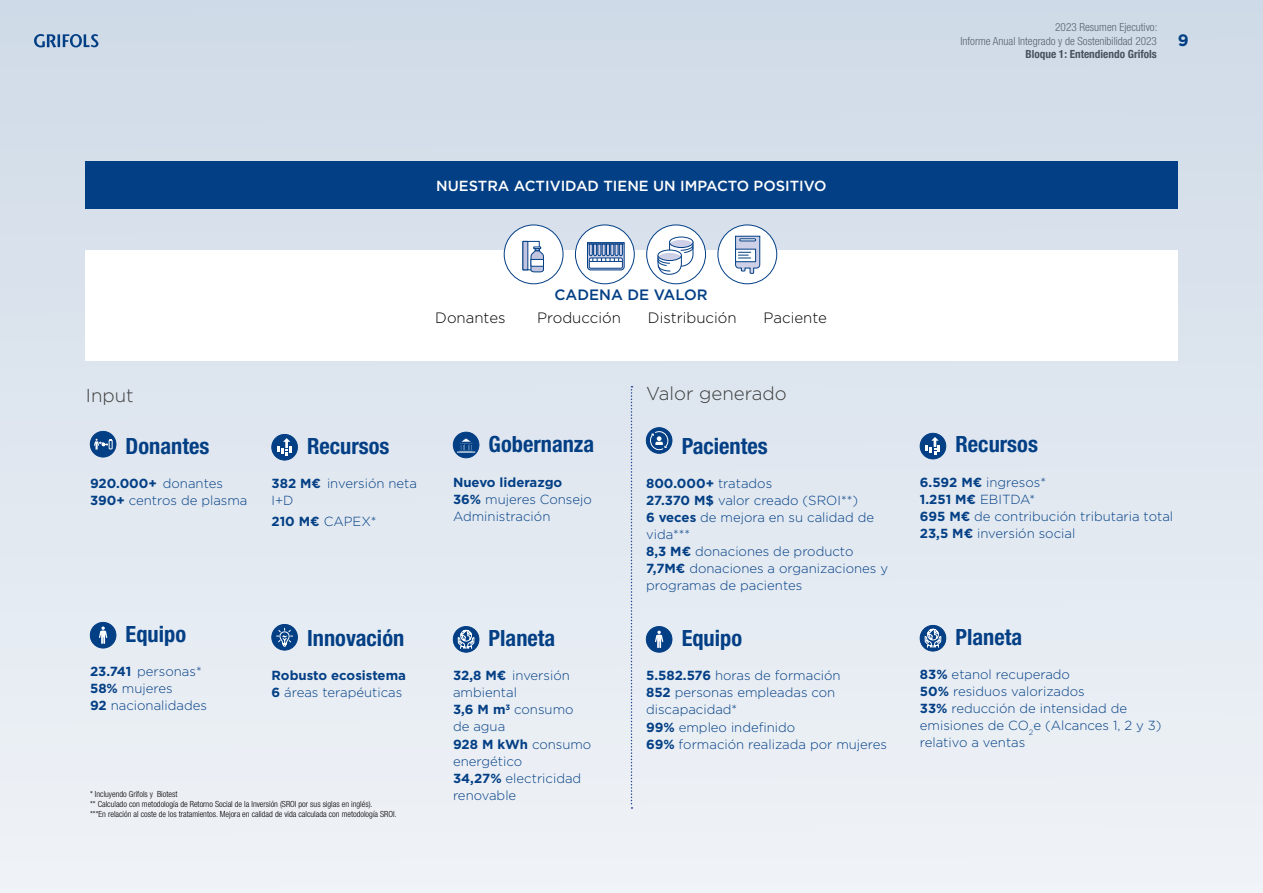
<style>
.page{position:relative;width:1263px;height:893px;background:#fff}
.page>*{position:absolute;margin:0;border:0;box-sizing:border-box;transform-origin:0 0}
.t1{font:700 condensed 22.35px "Helvetica Neue LT Pro";color:#033f85}
.t2{font:300 18.6px "Gotham";color:#3c3c3b}
.t3{font:700 16.5px "Gotham";color:#033f85}
.t4{font:300 15px "Gotham";color:#000}
.t5{font:500 15px "Gotham";color:#033f85}
.t6{font:500 14.7px "Gotham";color:#fff}
.t7{font:300 13.2px/17.1px "Gotham";color:#033f85}
.t8{font:700 13.2px/17.1px "Gotham";color:#033f85}
.t9{font:300 condensed 11.25px/13.5px "Helvetica Neue LT Pro";color:#6b6b6a;text-align:right}
.t10{font:700 condensed 11.25px "Helvetica Neue LT Pro";color:#575756}
.t11{font:300 condensed 8.4px/10.2px "Helvetica Neue LT Pro";color:#000}
.s1{font-weight:700}
.s2{font-weight:300}
</style>
<div class="page">
<div style="left:0;top:0;width:1263px;height:893px;background:linear-gradient(to bottom,#cfdae7,#f0f3f7)"></div>
<div style="left:85px;top:161px;width:1093px;height:48px;background:#033f85"></div>
<div style="left:85px;top:250px;width:1093px;height:111px;background:#fff"></div>
<div style="left:504px;top:225px;width:59px;height:59px;background:#fff;border-radius:50%"></div>
<div style="left:504px;top:225px;width:59px;height:59px;border:1px solid #033f85;border-radius:50%"></div>
<svg style="left:528px;top:241px;width:12px;height:29px"></svg>
<svg style="left:523px;top:241px;width:5px;height:29px"></svg>
<svg style="left:530px;top:247px;width:14px;height:26px"></svg>
<div style="left:531px;top:259px;width:13px;height:8px;background:#fff;border:1px solid #033f85"></div>
<div style="left:575px;top:225px;width:59px;height:59px;background:#fff;border-radius:50%"></div>
<div style="left:575px;top:225px;width:59px;height:59px;border:1px solid #033f85;border-radius:50%"></div>
<svg style="left:587px;top:242px;width:38px;height:29px"></svg>
<hr style="left:588px;top:244px;width:36px;height:1px;background:#033f85">
<div style="left:647px;top:225px;width:58px;height:59px;background:#fff;border-radius:50%"></div>
<div style="left:646px;top:225px;width:60px;height:59px;border:1px solid #033f85;border-radius:50%"></div>
<div style="left:669px;top:237px;width:24px;height:11px;border:1px solid #033f85;border-radius:50%"></div>
<svg style="left:657px;top:240px;width:37px;height:35px"></svg>
<div style="left:718px;top:225px;width:59px;height:59px;background:#fff;border-radius:50%"></div>
<div style="left:718px;top:225px;width:59px;height:59px;border:1px solid #033f85;border-radius:50%"></div>
<svg style="left:735px;top:235px;width:26px;height:39px"></svg>
<div style="left:646px;top:428px;width:26px;height:25px;background:#033f85;border-radius:50%"></div>
<div style="left:646px;top:427px;width:26px;height:27px;border:1px solid #033f85;border-radius:50%"></div>
<svg style="left:649px;top:431px;width:20px;height:19px"></svg>
<div style="left:646px;top:626px;width:26px;height:26px;background:#033f85;border-radius:50%"></div>
<div style="left:646px;top:626px;width:26px;height:26px;border:1px solid #033f85;border-radius:50%"></div>
<svg style="left:655px;top:631px;width:8px;height:17px"></svg>
<div style="left:920px;top:433px;width:26px;height:26px;background:#033f85;border-radius:50%"></div>
<div style="left:920px;top:433px;width:26px;height:26px;border:1px solid #033f85;border-radius:50%"></div>
<svg style="left:926px;top:437px;width:14px;height:17px"></svg>
<div style="left:920px;top:625px;width:26px;height:26px;background:#033f85;border-radius:50%"></div>
<div style="left:920px;top:625px;width:26px;height:26px;border:1px solid #033f85;border-radius:50%"></div>
<svg style="left:924px;top:625px;width:17px;height:23px"></svg>
<div style="left:90px;top:431px;width:26px;height:26px;background:#033f85;border-radius:50%"></div>
<div style="left:90px;top:431px;width:26px;height:26px;border:1px solid #033f85;border-radius:50%"></div>
<svg style="left:94px;top:439px;width:18px;height:11px"></svg>
<div style="left:90px;top:622px;width:26px;height:26px;background:#033f85;border-radius:50%"></div>
<div style="left:90px;top:622px;width:26px;height:26px;border:1px solid #033f85;border-radius:50%"></div>
<svg style="left:99px;top:626px;width:8px;height:18px"></svg>
<div style="left:272px;top:434px;width:25px;height:26px;background:#033f85;border-radius:50%"></div>
<div style="left:272px;top:434px;width:26px;height:26px;border:1px solid #033f85;border-radius:50%"></div>
<svg style="left:277px;top:438px;width:15px;height:18px"></svg>
<div style="left:272px;top:624px;width:25px;height:26px;background:#033f85;border-radius:50%"></div>
<div style="left:272px;top:624px;width:26px;height:26px;border:1px solid #033f85;border-radius:50%"></div>
<svg style="left:276px;top:628px;width:17px;height:19px"></svg>
<div style="left:453px;top:432px;width:26px;height:26px;background:#033f85;border-radius:50%"></div>
<div style="left:453px;top:432px;width:26px;height:26px;border:1px solid #033f85;border-radius:50%"></div>
<svg style="left:457px;top:438px;width:18px;height:15px"></svg>
<svg style="left:453px;top:626px;width:26px;height:26px"></svg>
<div style="left:453px;top:626px;width:26px;height:26px;border:1px solid #033f85;border-radius:50%"></div>
<svg style="left:458px;top:627px;width:16px;height:22px"></svg>
<svg style="left:631px;top:386px;width:1px;height:423px"></svg>
<p class="t9" style="left:960px;top:21px;width:198px">2023 Resumen Ejecutivo:<br>Informe Anual Integrado y de Sostenibilidad 2023</p>
<p class="t10" style="left:1025px;top:48px;width:133px">Bloque 1: Entendiendo Grifols</p>
<p class="t3" style="left:1178px;top:29px;width:12px">9</p>
<p class="t6" style="left:436px;top:176px;width:392px">NUESTRA ACTIVIDAD TIENE UN IMPACTO POSITIVO</p>
<p class="t5" style="left:555px;top:285px;width:155px">CADENA DE VALOR</p>
<p class="t4" style="left:435px;top:308px;width:72px">Donantes</p>
<p class="t4" style="left:537px;top:308px;width:85px">Producción</p>
<p class="t4" style="left:648px;top:308px;width:90px">Distribución</p>
<p class="t4" style="left:764px;top:308px;width:65px">Paciente</p>
<h2 class="t2" style="left:86px;top:383px;width:49px">Input</h2>
<h2 class="t2" style="left:646px;top:381px;width:142px">Valor generado</h2>
<h1 class="t1" style="left:126px;top:432px;width:85px">Donantes</h1>
<p class="t7" style="left:90px;top:474px;width:159px"><span class="s1">920.000+</span> donantes<br><span class="s1">390+</span> centros de plasma</p>
<h1 class="t1" style="left:489px;top:431px;width:107px">Gobernanza</h1>
<p class="t7" style="left:453px;top:473px;width:140px"><span class="s1">Nuevo liderazgo<br>36%</span> mujeres Consejo<br>Administración</p>
<h1 class="t1" style="left:682px;top:432px;width:88px">Pacientes</h1>
<p class="t7" style="left:646px;top:474px;width:244px"><span class="s1">800.000+</span> tratados<br><span class="s1">27.370 M$</span> valor creado (SROI**)<br><span class="s1">6 veces</span> de mejora en su calidad de vida***<br><span class="s1">8,3 M€</span> donaciones de producto<br><span class="s1">7,7M€</span> donaciones a organizaciones y programas de pacientes</p>
<h1 class="t1" style="left:682px;top:624px;width:62px">Equipo</h1>
<p class="t7" style="left:646px;top:667px;width:243px"><span class="s1">5.582.576</span> horas de formación<br><span class="s1">852</span> personas empleadas con discapacidad*<br><span class="s1">99%</span> empleo indefinido<br><span class="s1">69%</span> formación realizada por mujeres</p>
<h1 class="t1" style="left:307px;top:432px;width:84px">Recursos</h1>
<p class="t7" style="left:272px;top:474px;width:147px"><span class="s1">382 M€</span> inversión neta<br>I+D</p>
<p class="t7" style="left:272px;top:512px;width:107px"><span class="s1">210 M€</span> CAPEX*</p>
<h1 class="t1" style="left:126px;top:620px;width:62px">Equipo</h1>
<p class="t7" style="left:90px;top:662px;width:118px"><span class="s1">23.741</span> personas*<br><span class="s1">58%</span> mujeres<br><span class="s1">92</span> nacionalidades</p>
<h1 class="t1" style="left:307px;top:624px;width:99px">Innovación</h1>
<p class="t8" style="left:272px;top:666px;width:136px">Robusto ecosistema<br>6 <span class="s2">áreas terapéuticas</span></p>
<h1 class="t1" style="left:489px;top:624px;width:68px">Planeta</h1>
<p class="t7" style="left:453px;top:667px;width:140px"><span class="s1">32,8 M€</span> inversión ambiental<br><span class="s1">3,6 M m</span><sup>3</sup> consumo de agua<br><span class="s1">928 M kWh</span> consumo energético<br><span class="s1">34,27%</span> electricidad</p>
<p class="t11" style="left:90px;top:789px;width:89px">* Incluyendo Grifols y Biotest</p>
<p class="t7" style="left:453px;top:786px;width:65px">renovable</p>
<p class="t11" style="left:90px;top:799px;width:308px">** Calculado con metodología de Retorno Social de la Inversión (SROI por sus siglas en inglés).<br>***En relación al coste de los tratamientos. Mejora en calidad de vida calculada con metodología SROI.</p>
<h1 class="t1" style="left:955px;top:431px;width:84px">Recursos</h1>
<p class="t7" style="left:920px;top:473px;width:255px"><span class="s1">6.592 M€</span> ingresos*<br><span class="s1">1.251 M€</span> EBITDA*<br><span class="s1">695 M€</span> de contribución tributaria total<br><span class="s1">23,5 M€</span> inversión social</p>
<h1 class="t1" style="left:955px;top:623px;width:68px">Planeta</h1>
<p class="t7" style="left:920px;top:665px;width:243px"><span class="s1">83%</span> etanol recuperado<br><span class="s1">50%</span> residuos valorizados<br><span class="s1">33%</span> reducción de intensidad de emisiones de CO<sub>2</sub>e (Alcances 1, 2 y 3) relativo a ventas</p>
</div>
